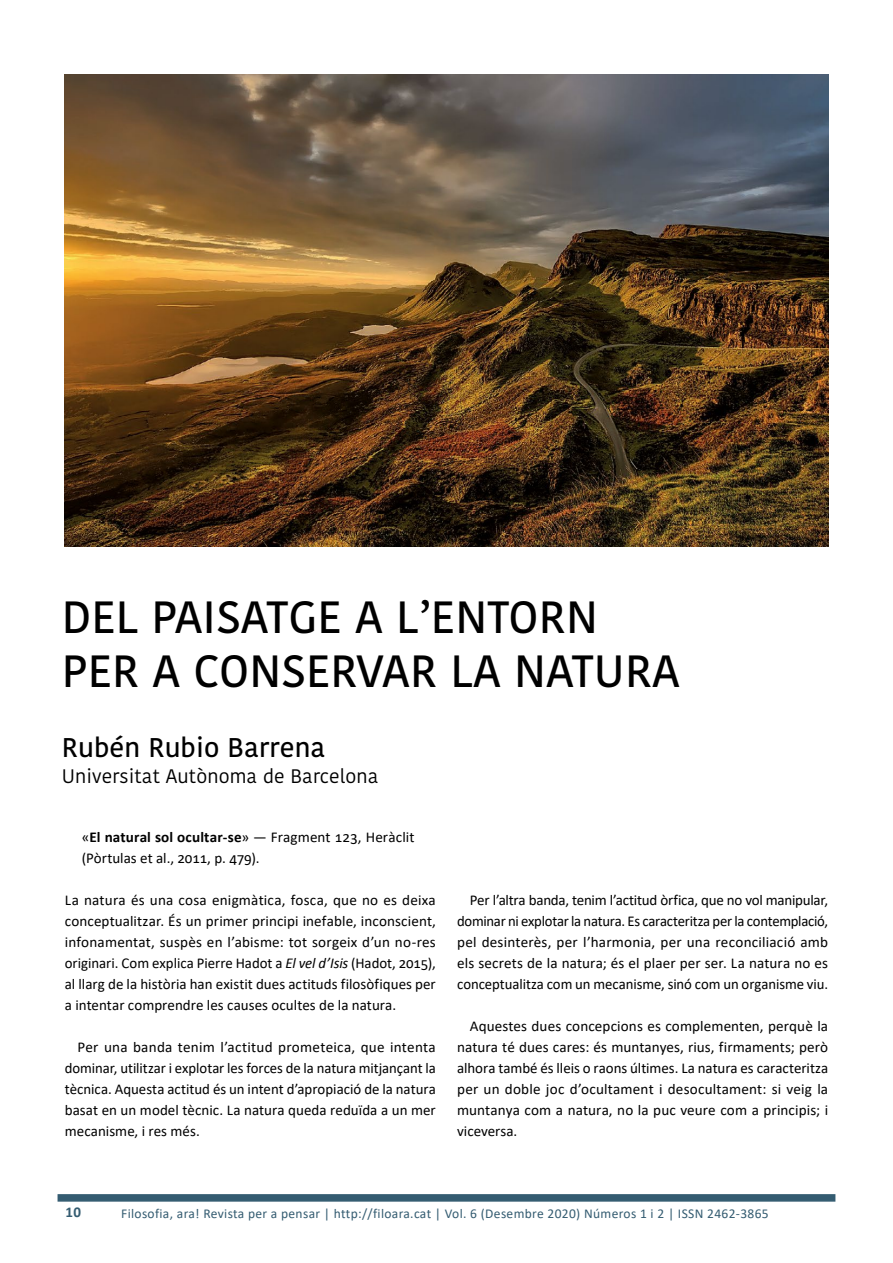
<style>
.page{position:relative;width:893px;height:1263px;background:#fff}
.page>*{position:absolute;margin:0;border:0;box-sizing:border-box;transform-origin:0 0}
.t1{font:500 45px/54px "Kohinoor Bangla";letter-spacing:.005em;color:#000}
.t2{font:500 27px "Kohinoor Bangla";letter-spacing:.005em;color:#000}
.t3{font:19.5px "Kohinoor Bangla";letter-spacing:.005em;color:#000}
.t4{font:15px/21px "Calibri";color:#000;text-align:justify}
.t5{font:700 15px "Calibri";color:#345c71}
.t6{font:13.5px "Calibri";letter-spacing:.025em;color:#345c71}
.s1{font-weight:700}
.s2{font-style:italic}
</style>
<div class="page">
<div style="left:58px;top:1194px;width:777px;height:7px;background:#345c71;border:2px solid #345c71"></div>
<img style="left:65px;top:75px;width:763px;height:471px">
<h1 class="t1" style="left:62px;top:588px;width:620px">DEL PAISATGE A L’ENTORN<br>PER A CONSERVAR LA NATURA</h1>
<h2 class="t2" style="left:62px;top:726px;width:265px">Rubén Rubio Barrena</h2>
<h3 class="t3" style="left:62px;top:761px;width:318px">Universitat Autònoma de Barcelona</h3>
<p class="t4" style="left:82px;top:826px;width:334px">«<span class="s1">El natural sol ocultar-se</span>» — Fragment 123, Heràclit (Pòrtulas et al., 2011, p. 479).</p>
<p class="t4" style="left:65px;top:889px;width:373px">La natura és una cosa enigmàtica, fosca, que no es deixa conceptualitzar. És un primer principi inefable, inconscient, infonamentat, suspès en l’abisme: tot sorgeix d’un no-res originari. Com explica Pierre Hadot a <span class="s2">El vel d’Isis</span> (Hadot, 2015), al llarg de la història han existit dues actituds filosòfiques per a intentar comprendre les causes ocultes de la natura.</p>
<p class="t4" style="left:65px;top:1036px;width:373px;text-indent:13px">Per una banda tenim l’actitud prometeica, que intenta dominar, utilitzar i explotar les forces de la natura mitjançant la tècnica. Aquesta actitud és un intent d’apropiació de la natura basat en un model tècnic. La natura queda reduïda a un mer mecanisme, i res més.</p>
<p class="t4" style="left:457px;top:889px;width:373px;text-indent:13px">Per l’altra banda, tenim l’actitud òrfica, que no vol manipular, dominar ni explotar la natura. Es caracteritza per la contemplació, pel desinterès, per l’harmonia, per una reconciliació amb els secrets de la natura; és el plaer per ser. La natura no es conceptualitza com un mecanisme, sinó com un organisme viu.</p>
<p class="t4" style="left:457px;top:1015px;width:373px;text-indent:13px">Aquestes dues concepcions es complementen, perquè la natura té dues cares: és muntanyes, rius, firmaments; però alhora també és lleis o raons últimes. La natura es caracteritza per un doble joc d’ocultament i desocultament: si veig la muntanya com a natura, no la puc veure com a principis; i viceversa.</p>
<p class="t5" style="left:66px;top:1202px;width:17px">10</p>
<p class="t6" style="left:121px;top:1204px;width:649px">Filosofia, ara! Revista per a pensar | http://filoara.cat | Vol. 6 (Desembre 2020) Números 1 i 2 | ISSN 2462-3865</p>
</div>
